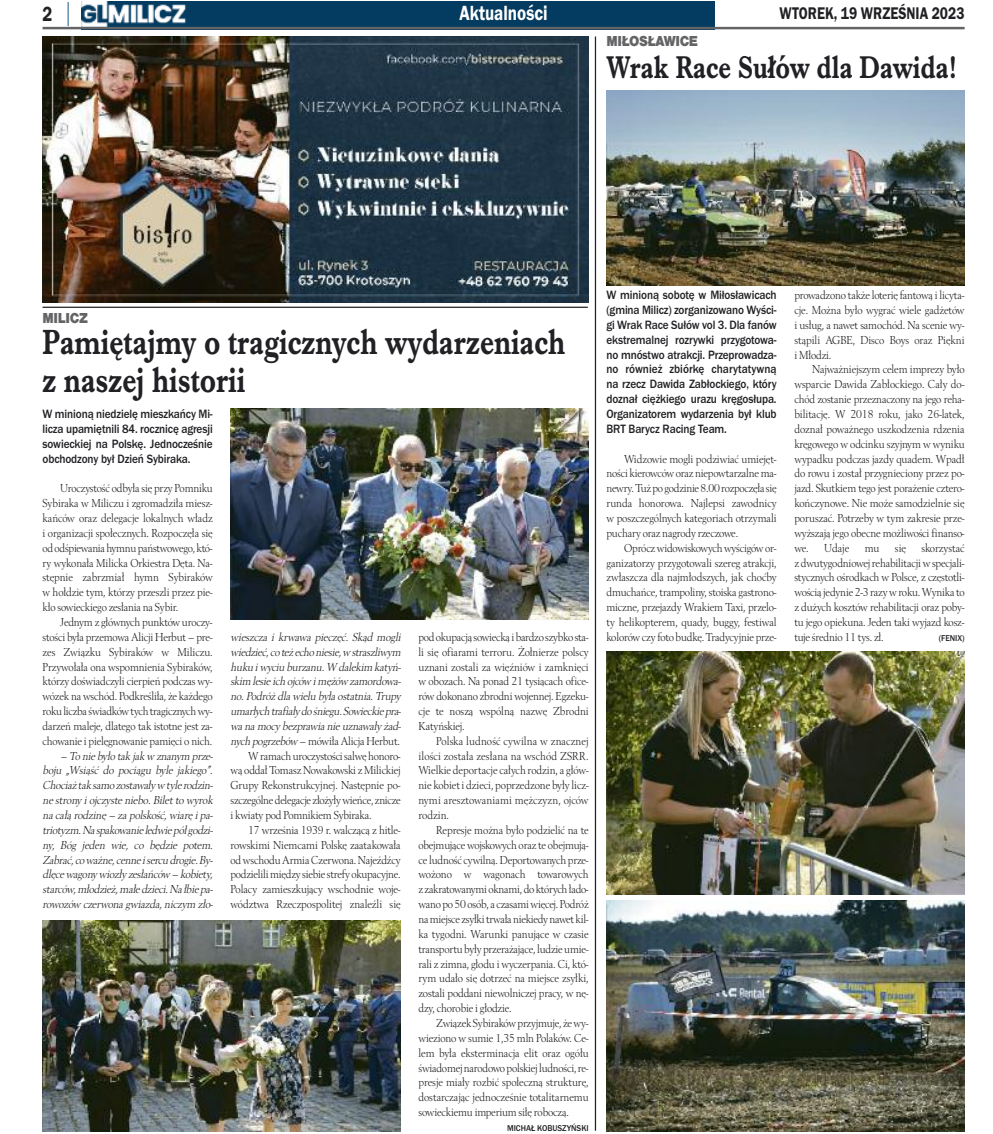
<style>
.page{position:relative;width:993px;height:1134px;background:#fff}
.page>*{position:absolute;margin:0;border:0;box-sizing:border-box;transform-origin:0 0}
.t1{font:700 36.25px/37.5px "Imprint URWTCE";color:#212125;scale:.8 1}
.t2{font:700 32.5px "Imprint URWTCE";color:#212125;scale:.8 1}
.t3{font:21.25px "Franklin Got URWTCE Dem";color:#fff;scale:.8 1}
.t4{font:21.25px "Franklin Got URWTCE Dem";color:#212125;scale:.8 1}
.t5{font:17.5px "Franklin Got URWTCE Dem";color:#212125;scale:.8 1}
.t6{font:900 15px "Nimbus San TCE";letter-spacing:-.025em;color:#646466;scale:.9 1}
.t7{font:500 12.5px/14.9px "Franklin Got URWTCE";letter-spacing:-.01em;color:#212125;text-align:justify;scale:.9 1}
.t8{font:12px/14.9px "Berling TCE";letter-spacing:-.015em;color:#212125;text-align:justify;scale:.9 1}
.t9{font:italic 12px/14.9px "Berling TCE";letter-spacing:-.015em;color:#212125;scale:.9 1}
.t10{font:500 8.75px "Franklin Got URWTCE";color:#212125;scale:.95 1}
.s1{font-style:italic}
</style>
<div class="page">
<img style="left:82px;top:2px;width:632px;height:25px">
<hr style="left:43px;top:27px;width:921px;height:2px;background:#646466">
<hr style="left:67px;top:2px;width:2px;height:24px;background:#457b9e">
<img style="left:43px;top:36px;width:545px;height:266px">
<img style="left:606px;top:91px;width:358px;height:195px">
<img style="left:606px;top:651px;width:358px;height:244px">
<img style="left:606px;top:900px;width:358px;height:231px">
<hr style="left:594px;top:36px;width:2px;height:1095px;background:#212125">
<hr style="left:43px;top:307px;width:544px;height:1px;background:#212125">
<img style="left:230px;top:409px;width:358px;height:211px">
<img style="left:43px;top:921px;width:357px;height:210px">
<h3 class="t4" style="left:43px;top:1px;width:14px">2</h3>
<h3 class="t3" style="left:459px;top:0;width:112px">Aktualności</h3>
<h3 class="t5" style="left:779px;top:3px;width:233px">WTOREK, 19 WRZEŚNIA 2023</h3>
<p class="t6" style="left:606px;top:33px;width:103px">MIŁOSŁAWICE</p>
<h2 class="t2" style="left:606px;top:48px;width:438px">Wrak Race Sułów dla Dawida!</h2>
<p class="t6" style="left:43px;top:309px;width:52px">MILICZ</p>
<h1 class="t1" style="left:43px;top:323px;width:655px">Pamiętajmy o tragicznych wydarzeniach z naszej historii</h1>
<p class="t7" style="left:43px;top:406px;width:190px">W minioną niedzielę mieszkańcy Mi&shy;licza upamiętnili 84. rocznicę agresji sowieckiej na Polskę. Jednocześnie obchodzony był Dzień Sybiraka.</p>
<p class="t8" style="left:43px;top:481px;width:190px;text-indent:18px">Uroczystość odbyła się przy Pomniku Sybiraka w Miliczu i zgromadziła miesz&shy;kańców oraz delegacje lokalnych władz i organizacji społecznych. Rozpoczęła się ododśpiewaniahymnupaństwowego, któ&shy;ry wykonała Milicka Orkiestra Dęta. Na&shy;stępnie zabrzmiał hymn Sybiraków w hołdzie tym, którzy przeszli przez pie&shy;kło sowieckiego zesłania na Sybir.</p>
<p class="t8" style="left:43px;top:614px;width:190px;text-indent:18px">Jednym z głównych punktów uroczy&shy;stości była przemowa Alicji Herbut – pre&shy;zes Związku Sybiraków w Miliczu.<br>Przywołała ona wspomnienia Sybiraków, którzy doświadczyli cierpień podczas wy&shy;wózek na wschód. Podkreśliła, że każdego rokuliczba świadkówtychtragicznychwy&shy;darzeń maleje, dlatego tak istotne jest za&shy;chowanie i pielęgnowanie pamięci o nich.</p>
<p class="t9" style="left:43px;top:748px;width:192px;text-indent:18px">–Toniebyłotak jak w znanymprze&shy;boju „Wsiąść do pociągu byle jakiego”.<br>Chociaż tak samo zostawały w tyle rodzin&shy;ne strony i ojczyste niebo. Bilet to wyrok na całą rodzinę – za polskość, wiarę i pa&shy;triotyzm.Na spakowanie ledwiepół godzi&shy;ny, Bóg jeden wie, co będzie potem.<br>Zabrać, coważne, cenne isercudrogie.By&shy;dlęce wagony wiozły zesłańców – kobiety, starców, młodzież, małe dzieci.Na łbie pa&shy;rowozów czerwona gwiazda, niczym zło-</p>
<p class="t9" style="left:230px;top:629px;width:192px">wieszcza i krwawa pieczęć. Skąd mogli</p>
<p class="t9" style="left:230px;top:644px;width:192px">wiedzieć, co też echoniesie, w straszliwym</p>
<p class="t9" style="left:230px;top:659px;width:192px">hukuiwyciuburzanu.W dalekimkatyń-</p>
<p class="t9" style="left:230px;top:674px;width:192px">skim lesie ich ojców i mężów zamordowa-</p>
<p class="t9" style="left:230px;top:689px;width:190px">no. Podróż dla wielu była ostatnia. Trupy</p>
<p class="t9" style="left:230px;top:703px;width:192px">umarłych trafiały do śniegu. Sowieckiepra-</p>
<p class="t9" style="left:230px;top:718px;width:192px">wa na mocy bezprawia nie uznawały żad-</p>
<p class="t8" style="left:230px;top:733px;width:190px"><span class="s1">nych pogrzebów</span> – mówiła Alicja Herbut.</p>
<p class="t8" style="left:248px;top:748px;width:170px">Wramachuroczystościsalwęhonoro-</p>
<p class="t8" style="left:230px;top:763px;width:190px">wą oddał Tomasz Nowakowski z Milickiej</p>
<p class="t8" style="left:230px;top:778px;width:190px">Grupy Rekonstrukcyjnej. Następnie po-</p>
<p class="t8" style="left:230px;top:793px;width:190px">szczególnedelegacje złożyływieńce, znicze</p>
<p class="t8" style="left:230px;top:807px;width:158px">i kwiaty pod Pomnikiem Sybiraka.</p>
<p class="t8" style="left:248px;top:822px;width:170px">17 września 1939 r. walczącą z hitle-</p>
<p class="t8" style="left:230px;top:837px;width:190px">rowskimi Niemcami Polskę zaatakowała</p>
<p class="t8" style="left:230px;top:852px;width:190px">od wschodu Armia Czerwona. Najeźdźcy</p>
<p class="t8" style="left:230px;top:867px;width:190px">podzielilimiędzy siebie strefy okupacyjne.</p>
<p class="t8" style="left:230px;top:882px;width:190px">Polacy zamieszkujący wschodnie woje-</p>
<p class="t8" style="left:230px;top:896px;width:190px">wództwa Rzeczpospolitej znaleźli się</p>
<p class="t8" style="left:418px;top:629px;width:190px">podokupacją sowiecką ibardzo szybko sta&shy;li się ofiarami terroru. Żołnierze polscy uznani zostali za więźniów i zamknięci w obozach. Na ponad 21 tysiącach ofice&shy;rów dokonano zbrodni wojennej. Egzeku&shy;cje te noszą wspólną nazwę Zbrodni Katyńskiej.</p>
<p class="t8" style="left:418px;top:733px;width:190px;text-indent:18px">Polska ludność cywilna w znacznej ilości została zesłana na wschód ZSRR.<br>Wielkie deportacje całych rodzin, a głów&shy;nie kobiet i dzieci, poprzedzone były licz&shy;nymi aresztowaniami mężczyzn, ojców rodzin.</p>
<p class="t8" style="left:418px;top:822px;width:190px;text-indent:18px">Represje można było podzielić na te obejmujące wojskowych oraz te obejmują&shy;ce ludność cywilną. Deportowanych prze&shy;wożono w wagonach towarowych z zakratowanymi oknami,do którychłado&shy;wano po50osób, a czasamiwięcej. Podróż namiejsce zsyłkitrwałaniekiedynawet kil&shy;ka tygodni. Warunki panujące w czasie transportubyły przerażające, ludzieumie&shy;rali z zimna, głodu i wyczerpania. Ci, któ&shy;rym udało się dotrzeć na miejsce zsyłki, zostali poddani niewolniczej pracy, w nę&shy;dzy, chorobie i głodzie.</p>
<p class="t8" style="left:418px;top:1015px;width:190px;text-indent:18px">Związek Sybirakówprzyjmuje, żewy&shy;wieziono w sumie 1,35 mln Polaków. Ce&shy;lem była eksterminacja elit oraz ogółu świadomejnarodowo polskiej ludności,re&shy;presje miały rozbić społeczną strukturę, dostarczając jednocześnie totalitarnemu sowieckiemu imperium siłę roboczą.</p>
<p class="t10" style="left:507px;top:1123px;width:87px">MICHAŁ KOBUSZYŃSKI</p>
<p class="t7" style="left:606px;top:287px;width:190px">W minioną sobotę w Miłosławicach (gmina Milicz) zorganizowano Wyści&shy;gi Wrak Race Sułów vol 3. Dla fanów ekstremalnej rozrywki przygotowa&shy;no mnóstwo atrakcji. Przeprowadza&shy;no również zbiórkę charytatywną na rzecz Dawida Zabłockiego, który doznał ciężkiego urazu kręgosłupa.<br>Organizatorem wydarzenia był klub BRT Barycz Racing Team.</p>
<p class="t8" style="left:606px;top:451px;width:190px;text-indent:18px">Widzowie mogli podziwiać umiejęt&shy;ności kierowców oraz niepowtarzalne ma&shy;newry.Tużpo godzinie8.00rozpoczęła się runda honorowa. Najlepsi zawodnicy w poszczególnych kategoriach otrzymali puchary oraz nagrody rzeczowe.</p>
<p class="t8" style="left:606px;top:540px;width:190px;text-indent:18px">Opróczwidowiskowychwyścigówor&shy;ganizatorzy przygotowali szereg atrakcji, zwłaszcza dla najmłodszych, jak choćby dmuchańce, trampoliny, stoiska gastrono&shy;miczne, przejazdy Wrakiem Taxi, przelo&shy;ty helikopterem, quady, buggy, festiwal kolorów czy foto budkę. Tradycyjnie prze-</p>
<p class="t8" style="left:794px;top:288px;width:190px">prowadzono także loterię fantową i licyta&shy;cje. Można było wygrać wiele gadżetów i usług, a nawet samochód. Na scenie wy&shy;stąpili AGBE, Disco Boys oraz Piękni i Młodzi.</p>
<p class="t8" style="left:794px;top:362px;width:190px;text-indent:18px">Najważniejszym celem imprezy było wsparcie Dawida Zabłockiego. Cały do&shy;chód zostanie przeznaczony na jego reha&shy;bilitację. W 2018 roku, jako 26-latek, doznał poważnego uszkodzenia rdzenia kręgowego w odcinku szyjnym w wyniku wypadku podczas jazdy quadem. Wpadł do rowu i został przygnieciony przez po&shy;jazd. Skutkiem tego jest porażenie cztero&shy;kończynowe. Nie może samodzielnie się poruszać. Potrzeby w tym zakresie prze&shy;wyższają jego obecne możliwości finanso&shy;we. Udaje</p>
<p class="t8" style="left:794px;top:540px;width:190px;text-indent:127px">skorzystać z dwutygodniowej rehabilitacji w specjali&shy;stycznych ośrodkach w Polsce, z częstotli&shy;wością jedynie 2-3 razywroku.Wynika to z dużych kosztów rehabilitacji oraz poby&shy;tu jego opiekuna. Jeden taki wyjazd kosz&shy;tuje średnio 11 tys. zł.</p>
<p class="t8" style="left:864px;top:540px;width:18px">mu</p>
<p class="t8" style="left:894px;top:540px;width:14px">się</p>
<p class="t10" style="left:938px;top:633px;width:29px">(FENIX)</p>
</div>
